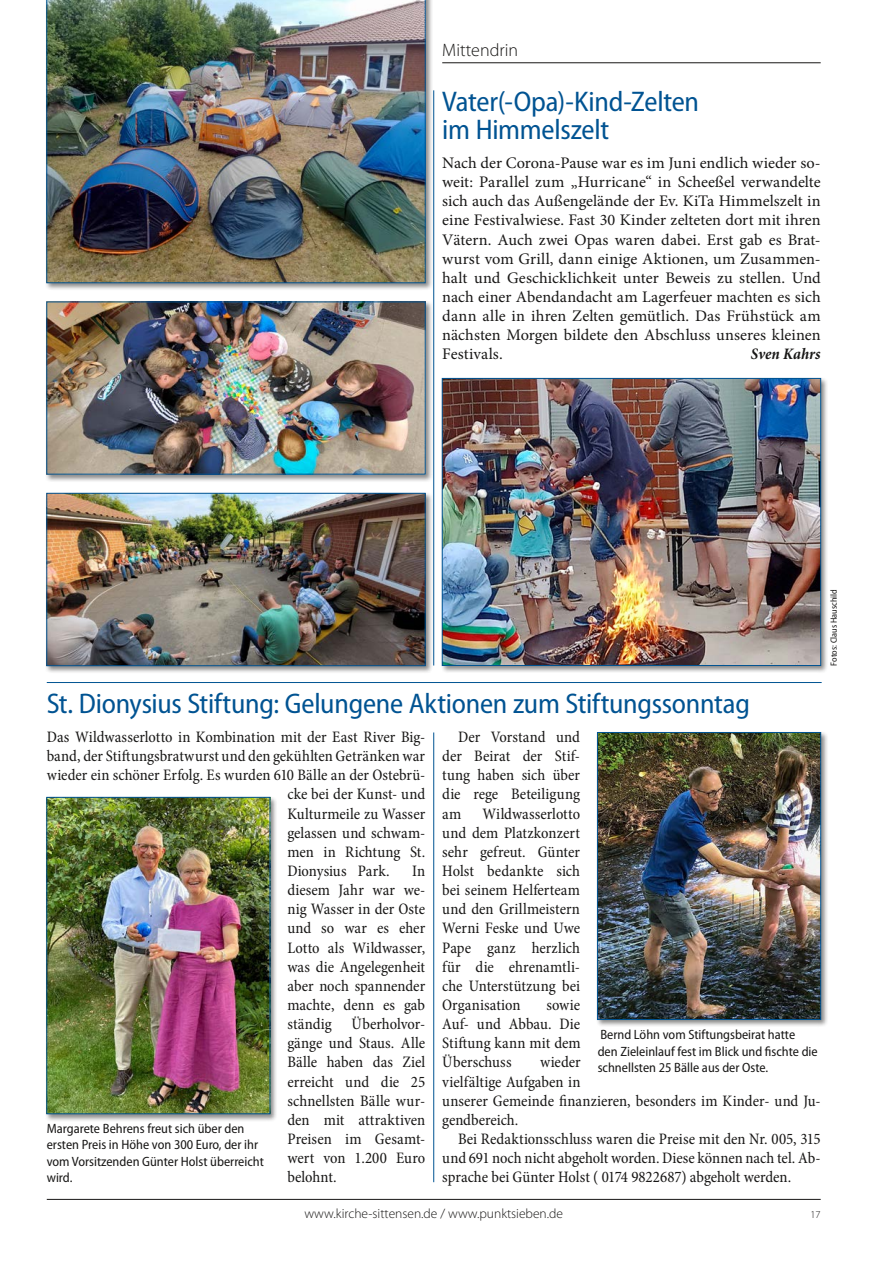
<style>
.page{position:relative;width:893px;height:1263px;background:#fff}
.page>*{position:absolute;margin:0;border:0;box-sizing:border-box;transform-origin:0 0}
._010_Überschrift{font:semi-condensed 28.5px/28.7px "Myriad Pro";letter-spacing:-.01em;color:#005392}
.t1{font:300 18px "Myriad Pro";color:#181716}
._021_Fließtext{font:condensed 16.2px/19.2px "Minion Pro";color:#181716;text-align:justify}
._020_Fließtext_ohne_Einzug{font:condensed 16.2px/19.2px "Minion Pro";color:#181716;text-align:justify}
._020_Fließtext_ohne_Einzug-2{font:16.2px/19.2px "Minion Pro";color:#181716;text-align:justify}
._020_Fließtext_ohne_Einzug-3{font:italic 700 condensed 16.2px "Minion Pro";color:#181716}
.BUZ{font:semi-condensed 13.5px/16.5px "Myriad Pro";color:#181716}
.t2{font:300 13.5px "Myriad Pro";color:#181716}
.t3{font:300 10.5px "Myriad Pro";color:#181716}
.BU{font:semi-condensed 9px "Myriad Pro";color:#181716}
</style>
<div class="page">
<hr style="left:47px;top:1199px;width:774px;height:1px;background:#181716">
<hr style="left:442px;top:62px;width:379px;height:1px;background:#181716">
<div style="left:45px;top:795px;width:233px;height:327px;background:#181716;opacity:.5"></div>
<img style="left:48px;top:799px;width:220px;height:313px">
<div style="left:46px;top:797px;width:224px;height:317px;border:1px solid #005392"></div>
<div style="left:595px;top:731px;width:233px;height:297px;background:#181716;opacity:.5"></div>
<img style="left:599px;top:734px;width:220px;height:284px">
<div style="left:597px;top:732px;width:224px;height:288px;border:1px solid #005392"></div>
<div style="left:440px;top:376px;width:389px;height:297px;background:#181716;opacity:.5"></div>
<img style="left:444px;top:380px;width:375px;height:284px">
<div style="left:442px;top:378px;width:379px;height:288px;border:1px solid #005392"></div>
<div style="left:45px;top:0;width:388px;height:290px;background:#181716;opacity:.5"></div>
<img style="left:46px;top:0;width:380px;height:283px">
<div style="left:45px;top:491px;width:388px;height:182px;background:#181716;opacity:.5"></div>
<img style="left:48px;top:495px;width:376px;height:169px">
<div style="left:46px;top:493px;width:380px;height:173px;border:1px solid #005392"></div>
<div style="left:45px;top:300px;width:388px;height:182px;background:#181716;opacity:.5"></div>
<img style="left:48px;top:304px;width:376px;height:168px">
<div style="left:46px;top:302px;width:380px;height:172px;border:1px solid #005392"></div>
<hr style="left:433px;top:732px;width:1px;height:450px;background:#005392">
<hr style="left:433px;top:90px;width:1px;height:575px;background:#005392">
<hr style="left:47px;top:682px;width:775px;height:1px;background:#005392">
<p class="t1" style="left:442px;top:39px;width:78px">Mittendrin</p>
<p class="_010_Überschrift" style="left:442px;top:86px;width:258px">Vater(-Opa)-Kind-Zelten im Himmelszelt</p>
<p class="_020_Fließtext_ohne_Einzug-2" style="left:442px;top:153px;width:380px">Nach der Corona-Pause war es im Juni endlich wieder so&shy;weit: Parallel zum „Hurricane“ in Scheeßel verwandelte sich auch das Außengelände der Ev. KiTa Himmelszelt in eine Festivalwiese. Fast 30 Kinder zelteten dort mit ihren Vätern. Auch zwei Opas waren dabei. Erst gab es Brat&shy;wurst vom Grill, dann einige Aktionen, um Zusammen&shy;halt und Geschicklichkeit unter Beweis zu stellen. Und nach einer Abendandacht am Lagerfeuer machten es sich dann alle in ihren Zelten gemütlich. Das Frühstück am nächsten Morgen bildete den Abschluss unseres kleinen Festivals.</p>
<p class="_020_Fließtext_ohne_Einzug-3" style="left:751px;top:343px;width:71px">Sven Kahrs</p>
<p class="BU" style="left:828px;top:665px;width:78px;rotate:-90deg">Fotos: Claus Hauschild</p>
<p class="_010_Überschrift" style="left:47px;top:689px;width:705px">St. Dionysius Stiftung: Gelungene Aktionen zum Stiftungssonntag</p>
<p class="_020_Fließtext_ohne_Einzug" style="left:47px;top:727px;width:380px">Das Wildwasserlotto in Kombination mit der East River Big-</p>
<p class="_020_Fließtext_ohne_Einzug" style="left:47px;top:747px;width:380px">band, der Stiftungsbratwurst und den gekühlten Getränken war</p>
<p class="_020_Fließtext_ohne_Einzug" style="left:47px;top:766px;width:380px">wieder ein schöner Erfolg. Es wurden 610 Bälle an der Ostebrü-</p>
<p class="_020_Fließtext_ohne_Einzug" style="left:287px;top:785px;width:139px">cke bei der Kunst- und</p>
<p class="_020_Fließtext_ohne_Einzug" style="left:287px;top:804px;width:139px">Kulturmeile zu Wasser</p>
<p class="_020_Fließtext_ohne_Einzug" style="left:287px;top:823px;width:139px">gelassen und schwam-</p>
<p class="_020_Fließtext_ohne_Einzug" style="left:287px;top:842px;width:139px">men in Richtung St.</p>
<p class="_020_Fließtext_ohne_Einzug" style="left:287px;top:861px;width:104px">Dionysius Park.</p>
<p class="_021_Fließtext" style="left:442px;top:727px;width:139px;text-indent:16px">Der Vorstand und der Beirat der Stif&shy;tung haben sich über die rege Beteiligung am</p>
<p class="_021_Fließtext" style="left:442px;top:804px;width:139px;text-indent:40px">Wildwasserlotto und dem Platzkonzert sehr gefreut. Günter Holst bedankte sich bei seinem Helferteam und den Grillmeistern Werni Feske und Uwe Pape ganz herzlich für die ehrenamtli&shy;che Unterstützung bei Organisation</p>
<p class="_020_Fließtext_ohne_Einzug" style="left:287px;top:861px;width:139px;text-indent:125px">In diesem Jahr war we&shy;nig Wasser in der Oste und so war es eher Lotto als Wildwasser, was die Angelegenheit aber noch spannender machte, denn es gab ständig Überholvor&shy;gänge und Staus. Alle Bälle haben das Ziel erreicht und die 25 schnellsten Bälle wur&shy;den mit attraktiven Preisen im Gesamt&shy;wert von 1.200 Euro belohnt.</p>
<p class="_021_Fließtext" style="left:442px;top:995px;width:140px;text-indent:104px">sowie Auf- und Abbau. Die Stiftung kann mit dem Überschuss</p>
<p class="BUZ" style="left:598px;top:1026px;width:222px">Bernd Löhn vom Stiftungsbeirat hatte<br>den Zieleinlauf fest im Blick und fischte die schnellsten 25 Bälle aus der Oste.</p>
<p class="_021_Fließtext" style="left:442px;top:1053px;width:380px;text-align:left;text-indent:98px">wieder<br>vielfältige Aufgaben in<br>unserer Gemeinde finanzieren, besonders im Kinder- und Ju&shy;gendbereich.</p>
<p class="_021_Fließtext" style="left:442px;top:1129px;width:380px;text-indent:16px">Bei Redaktionsschluss waren die Preise mit den Nr. 005, 315 und 691 noch nicht abgeholt worden. Diese können nach tel. Ab&shy;sprache bei Günter Holst ( 0174 9822687) abgeholt werden.</p>
<p class="BUZ" style="left:47px;top:1120px;width:219px">Margarete Behrens freut sich über den ersten Preis in Höhe von 300 Euro, der ihr vom Vorsitzenden Günter Holst überreicht wird.</p>
<p class="t2" style="left:304px;top:1205px;width:260px">www.kirche-sittensen.de / www.punktsieben.de</p>
<p class="t3" style="left:810px;top:1208px;width:12px">17</p>
</div>
